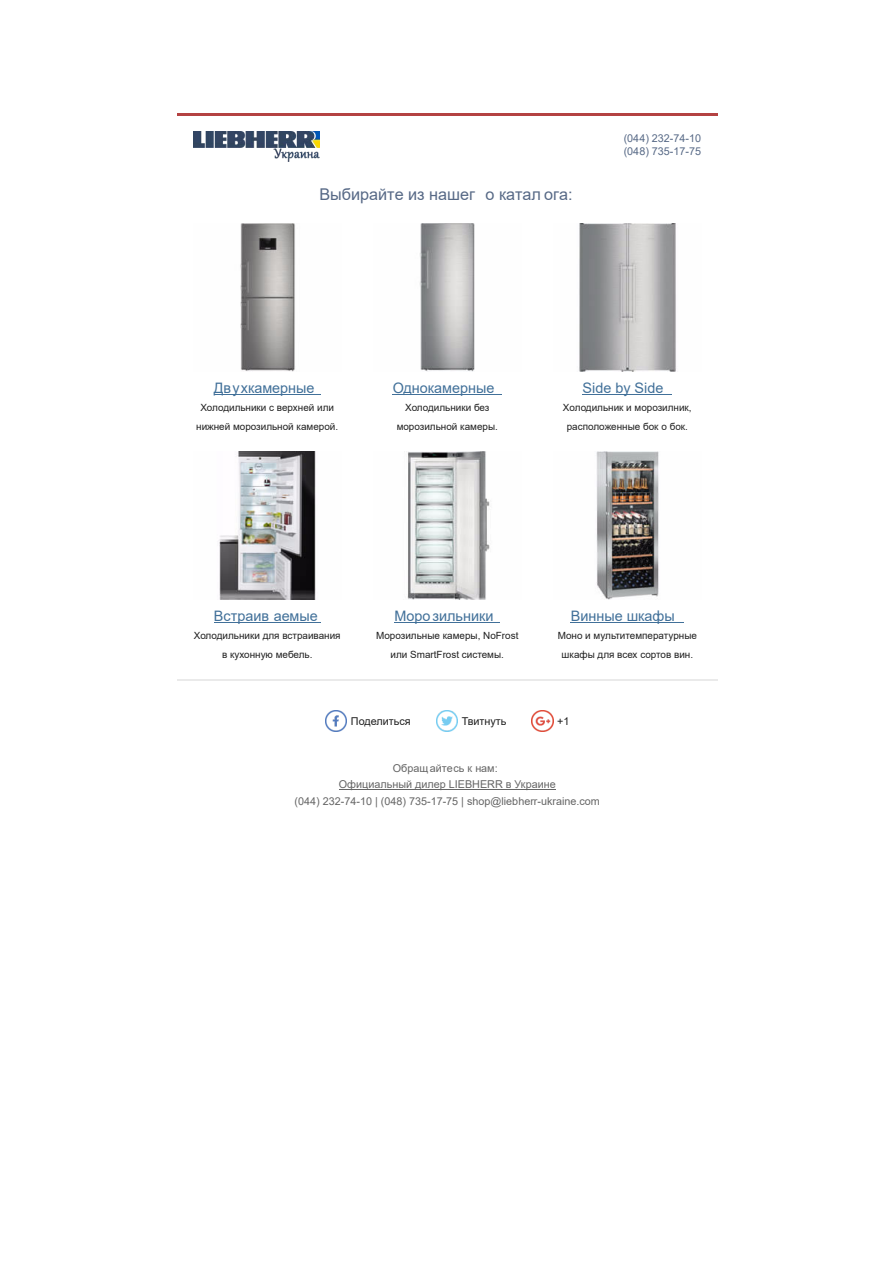
<style>
.page{position:relative;width:894px;height:1265px;background:#fff}
.page>*{position:absolute;margin:0;border:0;box-sizing:border-box;transform-origin:0 0}
.t1{font:16.2px "Arial";color:#576986}
.t2{font:14.4px "Arial";color:#417099}
.t3{font:10.8px/16.2px "Arial";color:#656565;text-align:center}
.t4{font:10.8px/13.5px "Arial";color:#576986}
.t5{font:10.8px "Arial";color:#202020}
.t6{font:9.9px/18.9px "Arial";color:#202020;text-align:center}
</style>
<div class="page">
<hr style="left:178px;top:679px;width:540px;height:2px;background:#eaeaea">
<hr style="left:178px;top:113px;width:540px;height:3px;background:#b44242">
<img style="left:194px;top:132px;width:126px;height:29px">
<img style="left:240px;top:224px;width:55px;height:147px">
<hr style="left:214px;top:394px;width:107px;height:1px;background:#417099">
<img style="left:219px;top:451px;width:97px;height:148px">
<hr style="left:214px;top:622px;width:107px;height:1px;background:#417099">
<img style="left:420px;top:224px;width:55px;height:147px">
<hr style="left:393px;top:394px;width:109px;height:1px;background:#417099">
<img style="left:407px;top:451px;width:83px;height:148px">
<hr style="left:394px;top:622px;width:106px;height:1px;background:#417099">
<img style="left:579px;top:224px;width:97px;height:147px">
<hr style="left:583px;top:394px;width:89px;height:1px;background:#417099">
<img style="left:596px;top:451px;width:63px;height:148px">
<hr style="left:571px;top:622px;width:113px;height:1px;background:#417099">
<img style="left:325px;top:710px;width:22px;height:21px">
<img style="left:436px;top:710px;width:22px;height:21px">
<img style="left:531px;top:710px;width:22px;height:21px">
<hr style="left:339px;top:789px;width:217px;height:1px;background:#656565">
<h1 class="t1" style="left:319px;top:183px;width:255px">Выбирайте из нашег о катал ога:</h1>
<p class="t4" style="left:624px;top:131px;width:79px">(044) 232-74-10 (048) 735-17-75</p>
<h2 class="t2" style="left:214px;top:378px;width:102px">Двухкамерные</h2>
<p class="t6" style="left:196px;top:398px;width:144px">Холодильники с верхней или нижней морозильной камерой.</p>
<h2 class="t2" style="left:393px;top:378px;width:103px">Однокамерные</h2>
<p class="t6" style="left:397px;top:398px;width:103px">Холодильники без морозильной камеры.</p>
<h2 class="t2" style="left:583px;top:378px;width:82px">Side by Side</h2>
<p class="t6" style="left:563px;top:398px;width:130px">Холодильник и морозилник, расположенные бок о бок.</p>
<h2 class="t2" style="left:214px;top:606px;width:105px">Встраив аемые</h2>
<p class="t6" style="left:194px;top:626px;width:148px">Холодильники для встраивания в кухонную мебель.</p>
<h2 class="t2" style="left:394px;top:606px;width:101px">Моро зильники</h2>
<p class="t6" style="left:376px;top:626px;width:144px">Морозильные камеры, NoFrost или SmartFrost системы.</p>
<h2 class="t2" style="left:571px;top:606px;width:106px">Винные шкафы</h2>
<p class="t6" style="left:558px;top:626px;width:141px">Моно и мультитемпературные шкафы для всех сортов вин.</p>
<p class="t5" style="left:351px;top:714px;width:61px">Поделиться</p>
<p class="t5" style="left:462px;top:714px;width:46px">Твитнуть</p>
<p class="t5" style="left:557px;top:714px;width:14px">+1</p>
<p class="t3" style="left:295px;top:760px;width:307px">Обращайтесь к нам:<br>Официальный дилер LIEBHERR в Украине<br>(044) 232-74-10 | (048) 735-17-75 | shop@liebherr-ukraine.com</p>
</div>
